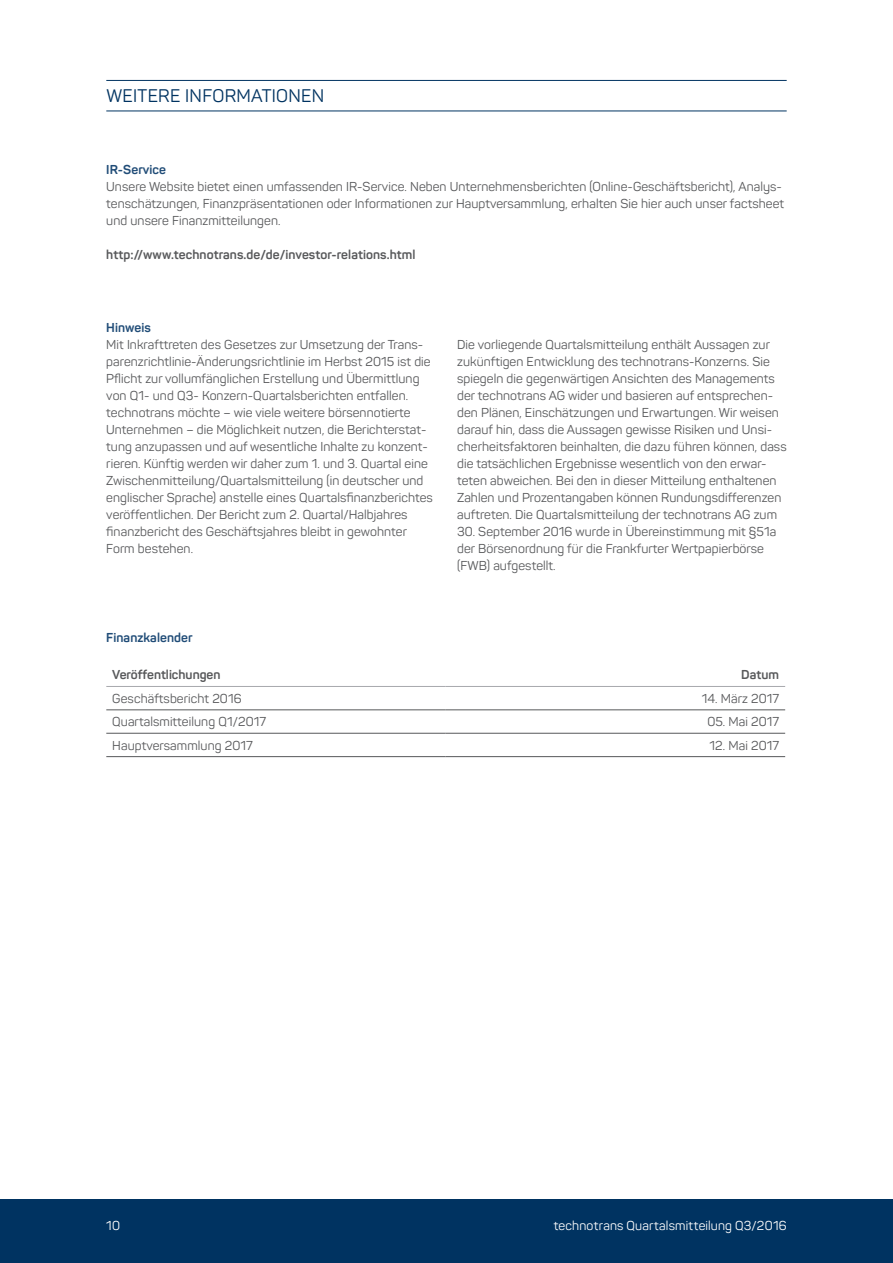
<style>
.page{position:relative;width:893px;height:1263px;background:#fff}
.page>*{position:absolute;margin:0;border:0;box-sizing:border-box;transform-origin:0 0}
.t1{font:18px "Panton";letter-spacing:.015em;color:#003361}
.t2{font:12.75px/17px "Panton";letter-spacing:.005em;color:#57585a}
.t3{font:700 12.75px "Panton";letter-spacing:.005em;color:#57585a}
.t4{font:12.75px "Panton";letter-spacing:.015em;color:#fff}
.t5{font:700 12.75px "Panton";letter-spacing:.005em;color:#204c77}
</style>
<div class="page">
<div style="left:0;top:1199px;width:893px;height:64px;background:#003361"></div>
<hr style="left:106px;top:686px;width:340px;height:1px;background:#a8a9ad">
<hr style="left:446px;top:686px;width:339px;height:1px;background:#a8a9ad">
<hr style="left:106px;top:756px;width:340px;height:1px;background:#57585a">
<hr style="left:446px;top:756px;width:339px;height:1px;background:#57585a">
<hr style="left:106px;top:733px;width:340px;height:1px;background:#57585a">
<hr style="left:446px;top:733px;width:339px;height:1px;background:#57585a">
<hr style="left:106px;top:710px;width:340px;height:1px;background:#57585a">
<hr style="left:446px;top:710px;width:339px;height:1px;background:#57585a">
<hr style="left:106px;top:80px;width:681px;height:1px;background:#003361">
<hr style="left:106px;top:111px;width:681px;height:1px;background:#003361">
<h1 class="t1" style="left:106px;top:85px;width:219px">WEITERE INFORMATIONEN</h1>
<p class="t5" style="left:106px;top:162px;width:61px">IR-Service</p>
<p class="t2" style="left:106px;top:178px;width:679px">Unsere Website bietet einen umfassenden IR-Service. Neben Unternehmensberichten (Online-Geschäftsbericht), Analys&shy;tenschätzungen, Finanzpräsentationen oder Informationen zur Hauptversammlung, erhalten Sie hier auch unser factsheet und unsere Finanzmitteilungen.</p>
<p class="t3" style="left:106px;top:247px;width:311px">http://www.technotrans.de/de/investor-relations.html</p>
<p class="t5" style="left:106px;top:319px;width:46px">Hinweis</p>
<p class="t2" style="left:106px;top:336px;width:328px">Mit Inkrafttreten des Gesetzes zur Umsetzung der Trans&shy;parenzrichtlinie-Änderungsrichtlinie im Herbst 2015 ist die Pflicht zur vollumfänglichen Erstellung und Übermittlung von Q1- und Q3- Konzern-Quartalsberichten entfallen. technotrans möchte – wie viele weitere börsennotierte Unternehmen – die Möglichkeit nutzen, die Berichterstat&shy;tung anzupassen und auf wesentliche Inhalte zu konzent&shy;rieren. Künftig werden wir daher zum 1. und 3. Quartal eine Zwischenmitteilung/Quartalsmitteilung (in deutscher und englischer Sprache) anstelle eines Quartalsfinanzberichtes veröffentlichen. Der Bericht zum 2. Quartal/Halbjahres finanzbericht des Geschäftsjahres bleibt in gewohnter Form bestehen.</p>
<p class="t5" style="left:106px;top:630px;width:88px">Finanzkalender</p>
<p class="t2" style="left:457px;top:336px;width:331px">Die vorliegende Quartalsmitteilung enthält Aussagen zur zukünftigen Entwicklung des technotrans-Konzerns. Sie spiegeln die gegenwärtigen Ansichten des Managements der technotrans AG wider und basieren auf entsprechen&shy;den Plänen, Einschätzungen und Erwartungen. Wir weisen darauf hin, dass die Aussagen gewisse Risiken und Unsi&shy;cherheitsfaktoren beinhalten, die dazu führen können, dass die tatsächlichen Ergebnisse wesentlich von den erwar&shy;teten abweichen. Bei den in dieser Mitteilung enthaltenen Zahlen und Prozentangaben können Rundungsdifferenzen auftreten. Die Quartalsmitteilung der technotrans AG zum</p>
<p class="t2" style="left:457px;top:523px;width:321px">30. September 2016 wurde in Übereinstimmung mit §51a der Börsenordnung für die Frankfurter Wertpapierbörse (FWB) aufgestellt.</p>
<p class="t3" style="left:112px;top:666px;width:110px">Veröffentlichungen</p>
<p class="t3" style="left:741px;top:666px;width:39px">Datum</p>
<p class="t2" style="left:112px;top:690px;width:131px">Geschäftsbericht 2016</p>
<p class="t2" style="left:702px;top:690px;width:79px">14. März 2017</p>
<p class="t2" style="left:112px;top:713px;width:155px">Quartalsmitteilung Q1/2017</p>
<p class="t2" style="left:707px;top:713px;width:73px">05. Mai 2017</p>
<p class="t2" style="left:112px;top:737px;width:142px">Hauptversammlung 2017</p>
<p class="t2" style="left:709px;top:737px;width:71px">12. Mai 2017</p>
<p class="t4" style="left:106px;top:1217px;width:15px">10</p>
<p class="t4" style="left:554px;top:1217px;width:234px">technotrans Quartalsmitteilung Q3/2016</p>
</div>
